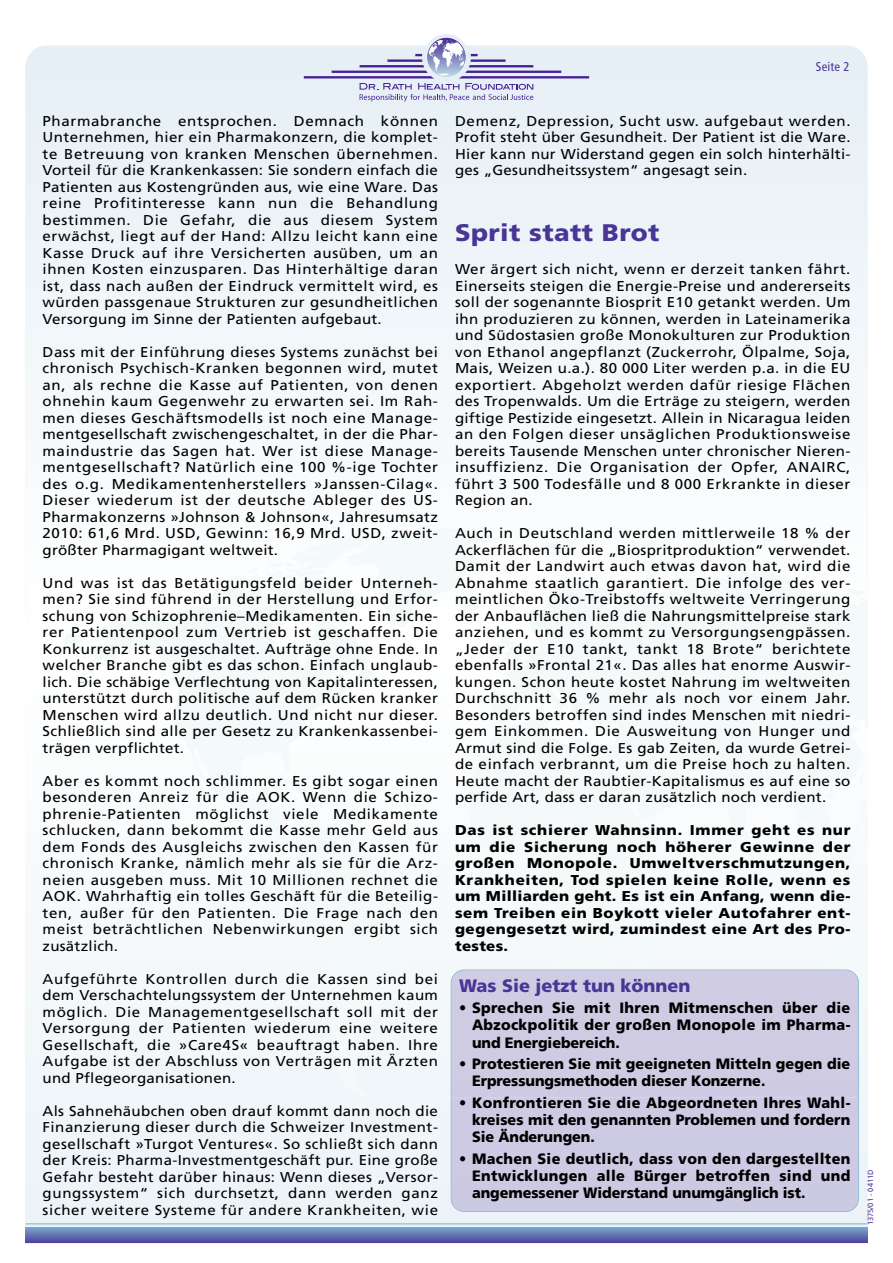
<style>
.page{position:relative;width:893px;height:1263px;background:#fff}
.page>*{position:absolute;margin:0;border:0;box-sizing:border-box;transform-origin:0 0}
.t1{font:900 24px "Frutiger LT";letter-spacing:.02em;color:#493596;scale:1.06 1}
.t2{font:900 18px "Frutiger LT";color:#493596}
.t3{font:900 15px/17.2px "Frutiger LT";color:#000;text-align:justify;scale:.96 1}
.t4{font:14.25px/16.5px "Frutiger LT";letter-spacing:.015em;color:#000;text-align:justify;scale:1.06 1}
.t5{font:900 14.25px/16.5px "Frutiger LT";letter-spacing:.035em;color:#000;text-align:justify;scale:1.06 1}
.t6{font:condensed 12.75px "Frutiger LT";letter-spacing:.015em;color:#493596}
.t7{font:7.5px "Frutiger LT";color:#493596}
</style>
<div class="page">
<div style="left:26px;top:46px;width:841px;height:585px;background:#f1f6fa;border-radius:21px"></div>
<svg style="left:26px;top:627px;width:841px;height:617px"></svg>
<svg style="left:730px;top:557px;width:37px;height:10px"></svg>
<svg style="left:467px;top:569px;width:400px;height:449px;fill:#f4f9fa"></svg>
<div style="left:78px;top:577px;width:345px;height:520px;background:#f5f9fb"></div>
<svg style="left:847px;top:588px;width:20px;height:14px"></svg>
<svg style="left:638px;top:561px;width:44px;height:31px"></svg>
<svg style="left:59px;top:633px;width:28px;height:15px"></svg>
<svg style="left:108px;top:657px;width:11px;height:9px"></svg>
<svg style="left:161px;top:665px;width:9px;height:10px"></svg>
<svg style="left:62px;top:677px;width:22px;height:7px"></svg>
<svg style="left:43px;top:686px;width:10px;height:4px"></svg>
<div style="left:207px;top:557px;width:315px;height:129px;background:#fcfdfe"></div>
<svg style="left:540px;top:695px;width:5px;height:17px"></svg>
<svg style="left:608px;top:726px;width:6px;height:5px"></svg>
<svg style="left:583px;top:716px;width:14px;height:13px"></svg>
<svg style="left:858px;top:773px;width:6px;height:13px"></svg>
<svg style="left:275px;top:764px;width:56px;height:38px"></svg>
<svg style="left:781px;top:817px;width:2px;height:10px"></svg>
<svg style="left:744px;top:832px;width:10px;height:16px"></svg>
<svg style="left:789px;top:859px;width:12px;height:25px"></svg>
<svg style="left:812px;top:792px;width:56px;height:216px"></svg>
<svg style="left:630px;top:922px;width:27px;height:47px"></svg>
<svg style="left:26px;top:1228px;width:841px;height:14px;background:#6475b3"></svg>
<hr style="left:26px;top:1223px;width:841px;height:1px;background:#7caece">
<div style="left:424px;top:34px;width:45px;height:46px;background:#e5eff5;border-radius:50%"></div>
<img style="left:431px;top:38px;width:24px;height:2px">
<svg style="left:304px;top:40px;width:285px;height:62px"></svg>
<div style="left:451px;top:1198px;width:407px;height:13px;background:#cccae3"></div>
<div style="left:451px;top:970px;width:407px;height:13px;background:#cfcce3"></div>
<div style="left:451px;top:969px;width:408px;height:243px;border:2px solid #7caece;border-radius:14px"></div>
<p class="t6" style="left:816px;top:61px;width:35px">Seite 2</p>
<p class="t4" style="left:43px;top:113px;width:375px">Pharmabranche entsprochen. Demnach können Unternehmen, hier ein Pharmakonzern, die komplet&shy;te Betreuung von kranken Menschen übernehmen.<br>Vorteil für die Krankenkassen: Sie sondern einfach die Patienten aus Kostengründen aus, wie eine Ware. Das reine Profitinteresse kann nun die Behandlung bestimmen. Die Gefahr, die aus diesem System erwächst, liegt auf der Hand: Allzu leicht kann eine Kasse Druck auf ihre Versicherten ausüben, um an ihnen Kosten einzusparen. Das Hinterhältige daran ist, dass nach außen der Eindruck vermittelt wird, es würden passgenaue Strukturen zur gesundheitlichen Versorgung im Sinne der Patienten aufgebaut.</p>
<p class="t4" style="left:43px;top:344px;width:375px">Dass mit der Einführung dieses Systems zunächst bei chronisch Psychisch-Kranken begonnen wird, mutet an, als rechne die Kasse auf Patienten, von denen ohnehin kaum Gegenwehr zu erwarten sei. Im Rah&shy;men dieses Geschäftsmodells ist noch eine Manage&shy;mentgesellschaft zwischengeschaltet, in der die Phar&shy;maindustrie das Sagen hat. Wer ist diese Manage&shy;mentgesellschaft? Natürlich eine 100 %-ige Tochter des o.g. Medikamentenherstellers »Janssen-Cilag«.<br>Dieser wiederum ist der deutsche Ableger des US-Pharmakonzerns »Johnson &amp; Johnson«, Jahresumsatz 2010: 61,6 Mrd. USD, Gewinn: 16,9 Mrd. USD, zweit&shy;größter Pharmagigant weltweit.</p>
<p class="t4" style="left:43px;top:575px;width:375px">Und was ist das Betätigungsfeld beider Unterneh&shy;men? Sie sind führend in der Herstellung und Erfor&shy;schung von Schizophrenie–Medikamenten. Ein siche&shy;rer Patientenpool zum Vertrieb ist geschaffen. Die Konkurrenz ist ausgeschaltet. Aufträge ohne Ende. In welcher Branche gibt es das schon. Einfach unglaub&shy;lich. Die schäbige Verflechtung von Kapitalinteressen, unterstützt durch politische auf dem Rücken kranker Menschen wird allzu deutlich. Und nicht nur dieser.<br>Schließlich sind alle per Gesetz zu Krankenkassenbei&shy;trägen verpflichtet.</p>
<p class="t4" style="left:43px;top:773px;width:375px">Aber es kommt noch schlimmer. Es gibt sogar einen besonderen Anreiz für die AOK. Wenn die Schizo&shy;phrenie-Patienten möglichst viele Medikamente schlucken, dann bekommt die Kasse mehr Geld aus dem Fonds des Ausgleichs zwischen den Kassen für chronisch Kranke, nämlich mehr als sie für die Arz&shy;neien ausgeben muss. Mit 10 Millionen rechnet die AOK. Wahrhaftig ein tolles Geschäft für die Beteilig&shy;ten, außer für den Patienten. Die Frage nach den meist beträchtlichen Nebenwirkungen ergibt sich zusätzlich.</p>
<p class="t4" style="left:43px;top:971px;width:375px">Aufgeführte Kontrollen durch die Kassen sind bei dem Verschachtelungssystem der Unternehmen kaum möglich. Die Managementgesellschaft soll mit der Versorgung der Patienten wiederum eine weitere Gesellschaft, die »Care4S« beauftragt haben. Ihre Aufgabe ist der Abschluss von Verträgen mit Ärzten und Pflegeorganisationen.</p>
<p class="t4" style="left:43px;top:1103px;width:375px">Als Sahnehäubchen oben drauf kommt dann noch die Finanzierung dieser durch die Schweizer Investment&shy;gesellschaft »Turgot Ventures«. So schließt sich dann der Kreis: Pharma-Investmentgeschäft pur. Eine große Gefahr besteht darüber hinaus: Wenn dieses „Versor&shy;gungssystem“ sich durchsetzt, dann werden ganz sicher weitere Systeme für andere Krankheiten, wie</p>
<p class="t4" style="left:455px;top:113px;width:375px">Demenz, Depression, Sucht usw. aufgebaut werden.<br>Profit steht über Gesundheit. Der Patient ist die Ware.<br>Hier kann nur Widerstand gegen ein solch hinterhälti&shy;ges „Gesundheitssystem“ angesagt sein.</p>
<h1 class="t1" style="left:455px;top:223px;width:194px">Sprit statt Brot</h1>
<p class="t4" style="left:455px;top:262px;width:375px">Wer ärgert sich nicht, wenn er derzeit tanken fährt.<br>Einerseits steigen die Energie-Preise und andererseits soll der sogenannte Biosprit E10 getankt werden. Um ihn produzieren zu können, werden in Lateinamerika und Südostasien große Monokulturen zur Produktion von Ethanol angepflanzt (Zuckerrohr, Ölpalme, Soja, Mais, Weizen u.a.). 80 000 Liter werden p.a. in die EU exportiert. Abgeholzt werden dafür riesige Flächen des Tropenwalds. Um die Erträge zu steigern, werden giftige Pestizide eingesetzt. Allein in Nicaragua leiden an den Folgen dieser unsäglichen Produktionsweise bereits Tausende Menschen unter chronischer Nieren&shy;insuffizienz. Die Organisation der Opfer, ANAIRC, führt 3 500 Todesfälle und 8 000 Erkrankte in dieser Region an.</p>
<p class="t4" style="left:455px;top:526px;width:375px">Auch in Deutschland werden mittlerweile 18 % der Ackerflächen für die „Biospritproduktion“ verwendet.<br>Damit der Landwirt auch etwas davon hat, wird die Abnahme staatlich garantiert. Die infolge des ver&shy;meintlichen Öko-Treibstoffs weltweite Verringerung der Anbauflächen ließ die Nahrungsmittelpreise stark anziehen, und es kommt zu Versorgungsengpässen. „Jeder der E10 tankt, tankt 18 Brote“ berichtete ebenfalls »Frontal 21«. Das alles hat enorme Auswir&shy;kungen. Schon heute kostet Nahrung im weltweiten Durchschnitt 36 % mehr als noch vor einem Jahr.<br>Besonders betroffen sind indes Menschen mit niedri&shy;gem Einkommen. Die Ausweitung von Hunger und Armut sind die Folge. Es gab Zeiten, da wurde Getrei&shy;de einfach verbrannt, um die Preise hoch zu halten.<br>Heute macht der Raubtier-Kapitalismus es auf eine so perfide Art, dass er daran zusätzlich noch verdient.</p>
<p class="t5" style="left:455px;top:823px;width:375px">Das ist schierer Wahnsinn. Immer geht es nur um die Sicherung noch höherer Gewinne der großen Monopole. Umweltverschmutzungen, Krankheiten, Tod spielen keine Rolle, wenn es um Milliarden geht. Es ist ein Anfang, wenn die&shy;sem Treiben ein Boykott vieler Autofahrer ent&shy;gegengesetzt wird, zumindest eine Art des Pro&shy;testes.</p>
<p class="t2" style="left:459px;top:978px;width:233px">Was Sie jetzt tun können</p>
<p class="t3" style="left:472px;top:1000px;width:396px;text-indent:-13px">• Sprechen Sie mit Ihren Mitmenschen über die Abzockpolitik der großen Monopole im Pharma&shy;und Energiebereich.</p>
<p class="t3" style="left:472px;top:1056px;width:396px;text-indent:-13px">• Protestieren Sie mit geeigneten Mitteln gegen die<br>Erpressungsmethoden dieser Konzerne.</p>
<p class="t3" style="left:472px;top:1095px;width:396px;text-indent:-13px">• Konfrontieren Sie die Abgeordneten Ihres Wahl&shy;kreises mit den genannten Problemen und fordern Sie Änderungen.</p>
<p class="t3" style="left:472px;top:1151px;width:396px;text-indent:-13px">• Machen Sie deutlich, dass von den dargestellten Entwicklungen alle Bürger betroffen sind und angemessener Widerstand unumgänglich ist.</p>
<p class="t7" style="left:867px;top:1225px;width:57px;rotate:-90deg">1375/01 - 0411D</p>
</div>
